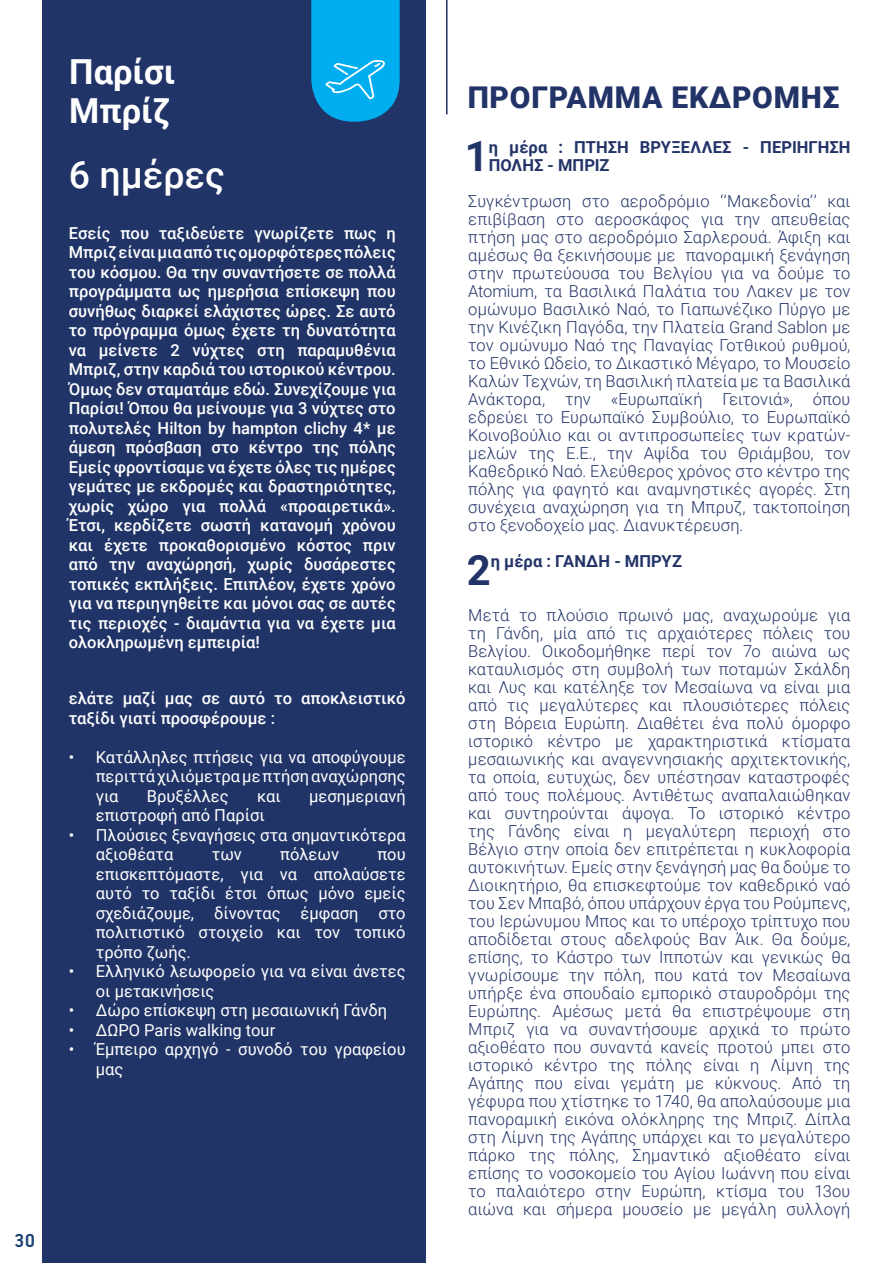
<style>
.page{position:relative;width:893px;height:1263px;background:#fff}
.page>*{position:absolute;margin:0;border:0;box-sizing:border-box;transform-origin:0 0}
.t1{font:700 41.85px "Roboto";color:#223367}
.t2{font:500 37.5px "Roboto";color:#fff}
.t3{font:700 34.5px/39px "Roboto";color:#fff}
.t4{font:900 30px "Roboto";letter-spacing:.025em;color:#223367}
.t5{font:700 21px "PF Handbook Pro";color:#1e4276}
.t6{font:300 16.5px/18px "Roboto";letter-spacing:.01em;color:#223367;text-align:justify}
.t7{font:500 16.5px/19.5px "Roboto";color:#fff;text-align:justify}
.t8{font:16.5px/19.5px "Roboto";color:#fff}
.t9{font:700 16.5px/18px "Roboto";letter-spacing:.005em;color:#223367}
</style>
<div class="page">
<div style="left:43px;top:0;width:383px;height:1263px;background:#213467"></div>
<hr style="left:446px;top:0;width:1px;height:114px;background:#223367">
<svg style="left:311px;top:0;width:89px;height:122px;background:#0ba7e5"></svg>
<h3 class="t3" style="left:69px;top:51px;width:108px">Παρίσι<br>Μπρίζ</h3>
<h2 class="t2" style="left:69px;top:148px;width:158px">6 ημέρες</h2>
<p class="t7" style="left:69px;top:222px;width:328px">Εσείς που ταξιδεύετε γνωρίζετε πως η Μπριζ είναι μια από τις ομορφότερες πόλεις του κόσμου. Θα την συναντήσετε σε πολλά προγράμματα ως ημερήσια επίσκεψη που συνήθως διαρκεί ελάχιστες ώρες. Σε αυτό το πρόγραμμα όμως έχετε τη δυνατότητα να μείνετε 2 νύχτες στη παραμυθένια Μπριζ, στην καρδιά του ιστορικού κέντρου.<br>Όμως δεν σταματάμε εδώ. Συνεχίζουμε για Παρίσι! Όπου θα μείνουμε για 3 νύχτες στο πολυτελές Hilton by hampton clichy 4* με άμεση πρόσβαση στο κέντρο της πόλης Εμείς φροντίσαμε να έχετε όλες τις ημέρες γεμάτες με εκδρομές και δραστηριότητες, χωρίς χώρο για πολλά «προαιρετικά».<br>Έτσι, κερδίζετε σωστή κατανομή χρόνου και έχετε προκαθορισμένο κόστος πριν από την αναχώρησή, χωρίς δυσάρεστες τοπικές εκπλήξεις. Επιπλέον, έχετε χρόνο για να περιηγηθείτε και μόνοι σας σε αυτές τις περιοχές - διαμάντια για να έχετε μια ολοκληρωμένη εμπειρία!</p>
<p class="t7" style="left:69px;top:688px;width:338px">ελάτε μαζί μας σε αυτό το αποκλειστικό ταξίδι γιατί προσφέρουμε :</p>
<p class="t8" style="left:96px;top:746px;width:311px;text-align:justify;text-indent:-27px">• Κατάλληλες πτήσεις για να αποφύγουμε περιττά χιλιόμετρα με πτήση αναχώρησης για</p>
<p class="t8" style="left:147px;top:785px;width:83px">Βρυξέλλες</p>
<p class="t8" style="left:257px;top:785px;width:25px">και</p>
<p class="t8" style="left:309px;top:785px;width:98px">μεσημεριανή</p>
<p class="t8" style="left:96px;top:805px;width:170px">επιστροφή από Παρίσι</p>
<p class="t8" style="left:96px;top:824px;width:311px;text-indent:-27px">• Πλούσιες ξεναγήσεις στα σημαντικότερα αξιοθέατα</p>
<p class="t8" style="left:212px;top:844px;width:32px">των</p>
<p class="t8" style="left:280px;top:844px;width:60px">πόλεων</p>
<p class="t8" style="left:96px;top:844px;width:311px;text-align:justify;text-indent:282px">που επισκεπτόμαστε, για να απολαύσετε αυτό το ταξίδι έτσι όπως μόνο εμείς σχεδιάζουμε, δίνοντας έμφαση στο πολιτιστικό στοιχείο και τον τοπικό τρόπο ζωής.</p>
<p class="t8" style="left:96px;top:961px;width:311px;text-indent:-27px">• Ελληνικό λεωφορείο για να είναι άνετες οι μετακινήσεις</p>
<p class="t8" style="left:69px;top:1000px;width:320px">• Δώρο επίσκεψη στη μεσαιωνική Γάνδη</p>
<p class="t8" style="left:69px;top:1019px;width:208px">• ΔΩΡΟ Paris walking tour</p>
<p class="t8" style="left:96px;top:1039px;width:311px;text-indent:-27px">• Έμπειρο αρχηγό - συνοδό του γραφείου μας</p>
<p class="t5" style="left:14px;top:1228px;width:22px">30</p>
<h3 class="t4" style="left:468px;top:76px;width:373px">ΠΡΟΓΡΑΜΜΑ ΕΚΔΡΟΜΗΣ</h3>
<h1 class="t1" style="left:465px;top:126px;width:26px">1</h1>
<p class="t9" style="left:489px;top:137px;width:363px">η μέρα : ΠΤΗΣΗ ΒΡΥΞΕΛΛΕΣ - ΠΕΡΙΗΓΗΣΗ<br>ΠΟΛΗΣ - ΜΠΡΙΖ</p>
<p class="t6" style="left:468px;top:191px;width:384px">Συγκέντρωση στο αεροδρόμιο ‘’Μακεδονία‘’ και επιβίβαση στο αεροσκάφος για την απευθείας πτήση μας στο αεροδρόμιο Σαρλερουά. Άφιξη και αμέσως θα ξεκινήσουμε με πανοραμική ξενάγηση στην πρωτεύουσα του Βελγίου για να δούμε το Atomium, τα Βασιλικά Παλάτια του Λακεν με τον ομώνυμο Βασιλικό Ναό, το Γιαπωνέζικο Πύργο με την Κινέζικη Παγόδα, την Πλατεία Grand Sablon με τον ομώνυμο Ναό της Παναγίας Γοτθικού ρυθμού, το Εθνικό Ωδείο, το Δικαστικό Μέγαρο, το Μουσείο Καλών Τεχνών, τη Βασιλική πλατεία με τα Βασιλικά Ανάκτορα, την «Ευρωπαϊκή Γειτονιά», όπου εδρεύει το Ευρωπαϊκό Συμβούλιο, το Ευρωπαϊκό Κοινοβούλιο και οι αντιπροσωπείες των κρατών&shy;μελών της Ε.Ε., την Αψίδα του Θριάμβου, τον Καθεδρικό Ναό. Ελεύθερος χρόνος στο κέντρο της πόλης για φαγητό και αναμνηστικές αγορές. Στη συνέχεια αναχώρηση για τη Μπρυζ, τακτοποίηση στο ξενοδοχείο μας. Διανυκτέρευση.</p>
<h1 class="t1" style="left:467px;top:540px;width:26px">2</h1>
<p class="t9" style="left:491px;top:551px;width:193px">η μέρα : ΓΑΝΔΗ - ΜΠΡΥΖ</p>
<p class="t6" style="left:468px;top:605px;width:384px">Μετά το πλούσιο πρωινό μας, αναχωρούμε για τη Γάνδη, μία από τις αρχαιότερες πόλεις του Βελγίου. Οικοδομήθηκε περί τον 7ο αιώνα ως καταυλισμός στη συμβολή των ποταμών Σκάλδη και Λυς και κατέληξε τον Μεσαίωνα να είναι μια από τις μεγαλύτερες και πλουσιότερες πόλεις στη Βόρεια Ευρώπη. Διαθέτει ένα πολύ όμορφο ιστορικό κέντρο με χαρακτηριστικά κτίσματα μεσαιωνικής και αναγεννησιακής αρχιτεκτονικής, τα οποία, ευτυχώς, δεν υπέστησαν καταστροφές από τους πολέμους. Αντιθέτως αναπαλαιώθηκαν και συντηρούνται άψογα. Το ιστορικό κέντρο της Γάνδης είναι η μεγαλύτερη περιοχή στο Βέλγιο στην οποία δεν επιτρέπεται η κυκλοφορία αυτοκινήτων. Εμείς στην ξενάγησή μας θα δούμε το Διοικητήριο, θα επισκεφτούμε τον καθεδρικό ναό του Σεν Μπαβό, όπου υπάρχουν έργα του Ρούμπενς, του Ιερώνυμου Μπος και το υπέροχο τρίπτυχο που αποδίδεται στους αδελφούς Βαν Άικ. Θα δούμε, επίσης, το Κάστρο των Ιπποτών και γενικώς θα γνωρίσουμε την πόλη, που κατά τον Μεσαίωνα υπήρξε ένα σπουδαίο εμπορικό σταυροδρόμι της Ευρώπης. Αμέσως μετά θα επιστρέψουμε στη Μπριζ για να συναντήσουμε αρχικά το πρώτο αξιοθέατο που συναντά κανείς προτού μπει στο ιστορικό κέντρο της πόλης είναι η Λίμνη της Αγάπης που είναι γεμάτη με κύκνους. Από τη γέφυρα που χτίστηκε το 1740, θα απολαύσουμε μια πανοραμική εικόνα ολόκληρης της Μπριζ. Δίπλα στη Λίμνη της Αγάπης υπάρχει και το μεγαλύτερο πάρκο της πόλης, Σημαντικό αξιοθέατο είναι επίσης το νοσοκομείο του Αγίου Ιωάννη που είναι το παλαιότερο στην Ευρώπη, κτίσμα του 13ου αιώνα και σήμερα μουσείο με μεγάλη συλλογή</p>
</div>
